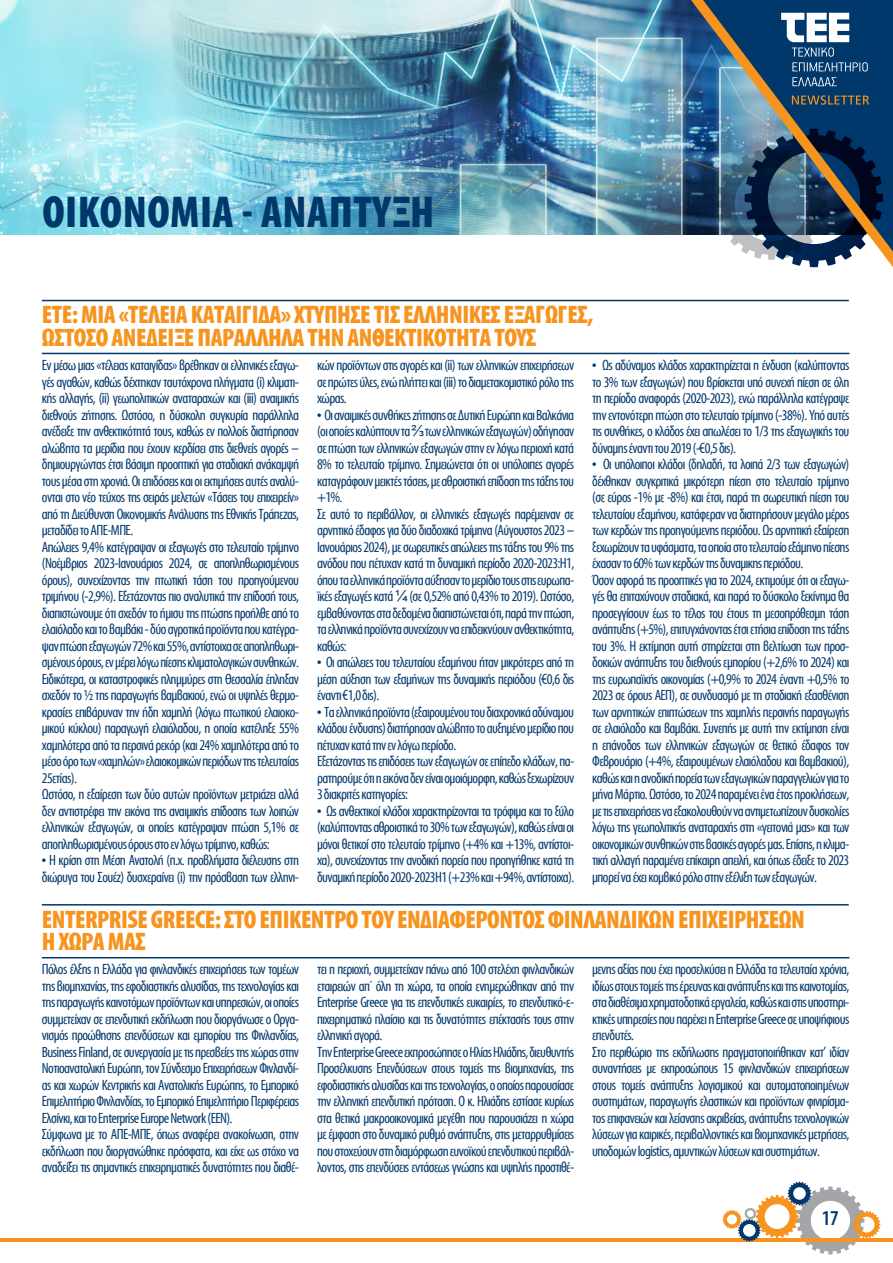
<style>
.page{position:relative;width:893px;height:1263px;background:#fff}
.page>*{position:absolute;margin:0;border:0;box-sizing:border-box;transform-origin:0 0}
.t1{font:700 45px "Myriad Condensed Greek";letter-spacing:.01em;color:#00386c}
.t2{font:700 25.5px/22.5px "Myriad Condensed Greek";letter-spacing:-.02em;color:#f7941e}
.t3{font:500 21px "Myriad Condensed Greek";color:#00386c}
.t4{font:15px/16.5px "Myriad Condensed Greek";letter-spacing:-.04em;color:#00386c}
.s1{font-family:"Arial"}
</style>
<div class="page">
<hr style="left:0;top:1238px;width:893px;height:3px;background:#f7941e">
<svg style="left:723px;top:1182px;width:157px;height:72px"></svg>
<img style="left:0;top:0;width:691px;height:234px">
<img style="left:691px;top:0;width:202px;height:267px">
<svg style="left:792px;top:95px;width:77px;height:10px"></svg>
<svg style="left:781px;top:13px;width:87px;height:58px"></svg>
<svg style="left:792px;top:77px;width:45px;height:9px"></svg>
<hr style="left:42px;top:353px;width:807px;height:1px;background:#00386c">
<hr style="left:42px;top:957px;width:807px;height:1px;background:#00386c">
<hr style="left:42px;top:300px;width:807px;height:1px;background:#00386c">
<hr style="left:42px;top:904px;width:807px;height:1px;background:#00386c">
<h1 class="t1" style="left:43px;top:189px;width:393px">ΟΙΚΟΝΟΜΙΑ - ΑΝΑΠΤΥΞΗ</h1>
<h2 class="t2" style="left:42px;top:305px;width:553px">ΕΤΕ: ΜΙΑ «ΤΕΛΕΙΑ ΚΑΤΑΙΓΙΔΑ» ΧΤΥΠΗΣΕ ΤΙΣ ΕΛΛΗΝΙΚΕΣ ΕΞΑΓΩΓΕΣ,<br>ΩΣΤΟΣΟ ΑΝΕΔΕΙΞΕ ΠΑΡΑΛΛΗΛΑ ΤΗΝ ΑΝΘΕΚΤΙΚΟΤΗΤΑ ΤΟΥΣ</h2>
<p class="t4" style="left:42px;top:357px;width:259px">Εν μέσω μιας «τέλειας καταιγίδας» βρέθηκαν οι ελληνικές εξαγω&shy;γές αγαθών, καθώς δέχτηκαν ταυτόχρονα πλήγματα (i) κλιματι&shy;κής αλλαγής, (ii) γεωπολιτικών αναταραχών και (iii) αναιμικής διεθνούς ζήτησης. Ωστόσο, η δύσκολη συγκυρία παράλληλα ανέδειξε την ανθεκτικότητά τους, καθώς εν πολλοίς διατήρησαν αλώβητα τα μερίδια που έχουν κερδίσει στις διεθνείς αγορές – δημιουργώντας έτσι βάσιμη προοπτική για σταδιακή ανάκαμψή τους μέσα στη χρονιά. Οι επιδόσεις και οι εκτιμήσεις αυτές αναλύ&shy;ονται στο νέο τεύχος της σειράς μελετών «Τάσεις του επιχειρείν» από τη Διεύθυνση Οικονομικής Ανάλυσης της Εθνικής Τράπεζας, μεταδίδει το ΑΠΕ-ΜΠΕ.<br>Απώλειες 9,4% κατέγραψαν οι εξαγωγές στο τελευταίο τρίμηνο (Νοέμβριος 2023-Ιανουάριος 2024, σε αποπληθωρισμένους όρους), συνεχίζοντας την πτωτική τάση του προηγούμενου τριμήνου (-2,9%). Εξετάζοντας πιο αναλυτικά την επίδοσή τους, διαπιστώνουμε ότι σχεδόν το ήμισυ της πτώσης προήλθε από το ελαιόλαδο και το βαμβάκι - δύο αγροτικά προϊόντα που κατέγρα&shy;ψαν πτώση εξαγωγών 72% και 55%, αντίστοιχα σε αποπληθωρι&shy;σμένους όρους, εν μέρει λόγω πίεσης κλιματολογικών συνθηκών.<br>Ειδικότερα, οι καταστροφικές πλημμύρες στη Θεσσαλία έπληξαν σχεδόν το ½ της παραγωγής βαμβακιού, ενώ οι υψηλές θερμο&shy;κρασίες επιβάρυναν την ήδη χαμηλή (λόγω πτωτικού ελαιοκο&shy;μικού κύκλου) παραγωγή ελαιόλαδου, η οποία κατέληξε 55% χαμηλότερα από τα περσινά ρεκόρ (και 24% χαμηλότερα από το μέσο όρο των «χαμηλών» ελαιοκομικών περιόδων της τελευταίας 25ετίας).<br>Ωστόσο, η εξαίρεση των δύο αυτών προϊόντων μετριάζει αλλά δεν αντιστρέφει την εικόνα της αναιμικής επίδοσης των λοιπών ελληνικών εξαγωγών, οι οποίες κατέγραψαν πτώση 5,1% σε αποπληθωρισμένους όρους στο εν λόγω τρίμηνο, καθώς:</p>
<p class="t4" style="left:42px;top:852px;width:259px">• Η κρίση στη Μέση Ανατολή (π.χ. προβλήματα διέλευσης στη διώρυγα του Σουέζ) δυσχεραίνει (i) την πρόσβαση των ελληνι-</p>
<p class="t4" style="left:317px;top:357px;width:259px;text-align:justify">κών προϊόντων στις αγορές και (ii) των ελληνικών επιχειρήσεων σε πρώτες ύλες, ενώ πλήττει και (iii) το διαμετακομιστικό ρόλο της χώρας.</p>
<p class="t4" style="left:317px;top:407px;width:259px">• Οι αναιμικές συνθήκες ζήτησης σε Δυτική Ευρώπη και Βαλκάνια (οι οποίες καλύπτουν τα <span class="s1">⅔</span> των ελληνικών εξαγωγών) οδήγησαν σε πτώση των ελληνικών εξαγωγών στην εν λόγω περιοχή κατά 8% το τελευταίο τρίμηνο. Σημειώνεται ότι οι υπόλοιπες αγορές καταγράφουν μεικτές τάσεις, με αθροιστική επίδοση της τάξης του +1%.<br>Σε αυτό το περιβάλλον, οι ελληνικές εξαγωγές παρέμειναν σε αρνητικό έδαφος για δύο διαδοχικά τρίμηνα (Αύγουστος 2023 – Ιανουάριος 2024), με σωρευτικές απώλειες της τάξης του 9% της ανόδου που πέτυχαν κατά τη δυναμική περίοδο 2020-2023:Η1, όπου τα ελληνικά προϊόντα αύξησαν το μερίδιο τους στις ευρωπα&shy;ϊκές εξαγωγές κατά <span class="s1">¼</span> (σε 0,52% από 0,43% το 2019). Ωστόσο, εμβαθύνοντας στα δεδομένα διαπιστώνεται ότι, παρά την πτώση, τα ελληνικά προϊόντα συνεχίζουν να επιδεικνύουν ανθεκτικότητα, καθώς:</p>
<p class="t4" style="left:317px;top:654px;width:259px;text-align:justify">• Οι απώλειες του τελευταίου εξαμήνου ήταν μικρότερες από τη μέση αύξηση των εξαμήνων της δυναμικής περιόδου (€0,6 δις έναντι €1,0 δις).</p>
<p class="t4" style="left:317px;top:704px;width:259px">• Τα ελληνικά προϊόντα (εξαιρουμένου του διαχρονικά αδύναμου κλάδου ένδυσης) διατήρησαν αλώβητο το αυξημένο μερίδιο που πέτυχαν κατά την εν λόγω περίοδο.<br>Εξετάζοντας τις επιδόσεις των εξαγωγών σε επίπεδο κλάδων, πα&shy;ρατηρούμε ότι η εικόνα δεν είναι ομοιόμορφη, καθώς ξεχωρίζουν 3 διακριτές κατηγορίες:</p>
<p class="t4" style="left:317px;top:803px;width:259px;text-align:justify">• Ως ανθεκτικοί κλάδοι χαρακτηρίζονται τα τρόφιμα και το ξύλο (καλύπτοντας αθροιστικά το 30% των εξαγωγών), καθώς είναι οι μόνοι θετικοί στο τελευταίο τρίμηνο (+4% και +13%, αντίστοι&shy;χα), συνεχίζοντας την ανοδική πορεία που προηγήθηκε κατά τη δυναμική περίοδο 2020-2023Η1 (+23% και +94%, αντίστοιχα).</p>
<p class="t4" style="left:592px;top:357px;width:259px;text-align:justify">• Ως αδύναμος κλάδος χαρακτηρίζεται η ένδυση (καλύπτοντας το 3% των εξαγωγών) που βρίσκεται υπό συνεχή πίεση σε όλη τη περίοδο αναφοράς (2020-2023), ενώ παράλληλα κατέγραψε την εντονότερη πτώση στο τελευταίο τρίμηνο (-38%). Υπό αυτές τις συνθήκες, ο κλάδος έχει απωλέσει το 1/3 της εξαγωγικής του δύναμης έναντι του 2019 (-€0,5 δις).</p>
<p class="t4" style="left:592px;top:456px;width:259px">• Οι υπόλοιποι κλάδοι (δηλαδή, τα λοιπά 2/3 των εξαγωγών) δέχθηκαν συγκριτικά μικρότερη πίεση στο τελευταίο τρίμηνο (σε εύρος -1% με -8%) και έτσι, παρά τη σωρευτική πίεση του τελευταίου εξαμήνου, κατάφεραν να διατηρήσουν μεγάλο μέρος των κερδών της προηγούμενης περιόδου. Ως αρνητική εξαίρεση ξεχωρίζουν τα υφάσματα, τα οποία στο τελευταίο εξάμηνο πίεσης έχασαν το 60% των κερδών της δυναμικης περιόδου.<br>Όσον αφορά τις προοπτικές για το 2024, εκτιμούμε ότι οι εξαγω&shy;γές θα επιταχύνουν σταδιακά, και παρά το δύσκολο ξεκίνημα θα προσεγγίσουν έως το τέλος του έτους τη μεσοπρόθεσμη τάση ανάπτυξης (+5%), επιτυγχάνοντας έτσι ετήσια επίδοση της τάξης του 3%. Η εκτίμηση αυτή στηρίζεται στη βελτίωση των προσ&shy;δοκιών ανάπτυξης του διεθνούς εμπορίου (+2,6% το 2024) και της ευρωπαϊκής οικονομίας (+0,9% το 2024 έναντι +0,5% το 2023 σε όρους ΑΕΠ), σε συνδυασμό με τη σταδιακή εξασθένιση των αρνητικών επιπτώσεων της χαμηλής περσινής παραγωγής σε ελαιόλαδο και βαμβάκι. Συνεπής με αυτή την εκτίμηση είναι η επάνοδος των ελληνικών εξαγωγών σε θετικό έδαφος τον Φεβρουάριο (+4%, εξαιρουμένων ελαιόλαδου και βαμβακιού), καθώς και η ανοδική πορεία των εξαγωγικών παραγγελιών για το μήνα Μάρτιο. Ωστόσο, το 2024 παραμένει ένα έτος προκλήσεων, με τις επιχειρήσεις να εξακολουθούν να αντιμετωπίζουν δυσκολίες λόγω της γεωπολιτικής αναταραχής στη «γειτονιά μας» και των οικονομικών συνθηκών στις βασικές αγορές μας. Επίσης, η κλιμα&shy;τική αλλαγή παραμένει επίκαιρη απειλή, και όπως έδειξε το 2023 μπορεί να έχει κομβικό ρόλο στην εξέλιξη των εξαγωγών.</p>
<h2 class="t2" style="left:42px;top:909px;width:764px">ENTERPRISE GREECE: ΣΤΟ ΕΠΙΚΕΝΤΡΟ ΤΟΥ ΕΝΔΙΑΦΕΡΟΝΤΟΣ ΦΙΝΛΑΝΔΙΚΩΝ ΕΠΙΧΕΙΡΗΣΕΩΝ<br>Η ΧΩΡΑ ΜΑΣ</h2>
<p class="t4" style="left:42px;top:962px;width:259px">Πόλος έλξης η Ελλάδα για φινλανδικές επιχειρήσεις των τομέων της βιομηχανίας, της εφοδιαστικής αλυσίδας, της τεχνολογίας και της παραγωγής καινοτόμων προϊόντων και υπηρεσιών, οι οποίες συμμετείχαν σε επενδυτική εκδήλωση που διοργάνωσε ο Οργα&shy;νισμός προώθησης επενδύσεων και εμπορίου της Φινλανδίας, Business Finland, σε συνεργασία με τις πρεσβείες της χώρας στην Νοτιοανατολική Ευρώπη, τον Σύνδεσμο Επιχειρήσεων Φινλανδί&shy;ας και χωρών Κεντρικής και Ανατολικής Ευρώπης, το Εμπορικό Επιμελητήριο Φινλανδίας, το Εμπορικό Επιμελητήριο Περιφέρειας Ελσίνκι, και το Enterprise Europe Network (EEN).<br>Σύμφωνα με το ΑΠΕ-ΜΠΕ, όπως αναφέρει ανακοίνωση, στην εκδήλωση που διοργανώθηκε πρόσφατα, και είχε ως στόχο να αναδείξει τις σημαντικές επιχειρηματικές δυνατότητες που διαθέ-</p>
<p class="t4" style="left:317px;top:962px;width:259px">τει η περιοχή, συμμετείχαν πάνω από 100 στελέχη φινλανδικών εταιρειών απ΄ όλη τη χώρα, τα οποία ενημερώθηκαν από την Enterprise Greece για τις επενδυτικές ευκαιρίες, το επενδυτικό-ε&shy;πιχειρηματικό πλαίσιο και τις δυνατότητες επέκτασής τους στην ελληνική αγορά.<br>Την Enterprise Greece εκπροσώπησε ο Ηλίας Ηλιάδης, διευθυντής Προσέλκυσης Επενδύσεων στους τομείς της βιομηχανίας, της εφοδιαστικής αλυσίδας και της τεχνολογίας, ο οποίος παρουσίασε την ελληνική επενδυτική πρόταση. Ο κ. Ηλιάδης εστίασε κυρίως στα θετικά μακροοικονομικά μεγέθη που παρουσιάζει η χώρα με έμφαση στο δυναμικό ρυθμό ανάπτυξης, στις μεταρρυθμίσεις που στοχεύουν στη διαμόρφωση ευνοϊκού επενδυτικού περιβάλ&shy;λοντος, στις επενδύσεις εντάσεως γνώσης και υψηλής προστιθέ-</p>
<p class="t4" style="left:592px;top:962px;width:259px">μενης αξίας που έχει προσελκύσει η Ελλάδα τα τελευταία χρόνια, ιδίως στους τομείς της έρευνας και ανάπτυξης και της καινοτομίας, στα διαθέσιμα χρηματοδοτικά εργαλεία, καθώς και στις υποστηρι&shy;κτικές υπηρεσίες που παρέχει η Enterprise Greece σε υποψήφιους επενδυτές.<br>Στο περιθώριο της εκδήλωσης πραγματοποιήθηκαν κατ’ ιδίαν συναντήσεις με εκπροσώπους 15 φινλανδικών επιχειρήσεων στους τομείς ανάπτυξης λογισμικού και αυτοματοποιημένων συστημάτων, παραγωγής ελαστικών και προϊόντων φινιρίσμα&shy;τος επιφανειών και λείανσης ακριβείας, ανάπτυξης τεχνολογικών λύσεων για καιρικές, περιβαλλοντικές και βιομηχανικές μετρήσεις, υποδομών logistics, αμυντικών λύσεων και συστημάτων.</p>
<h3 class="t3" style="left:822px;top:1208px;width:19px">17</h3>
</div>
